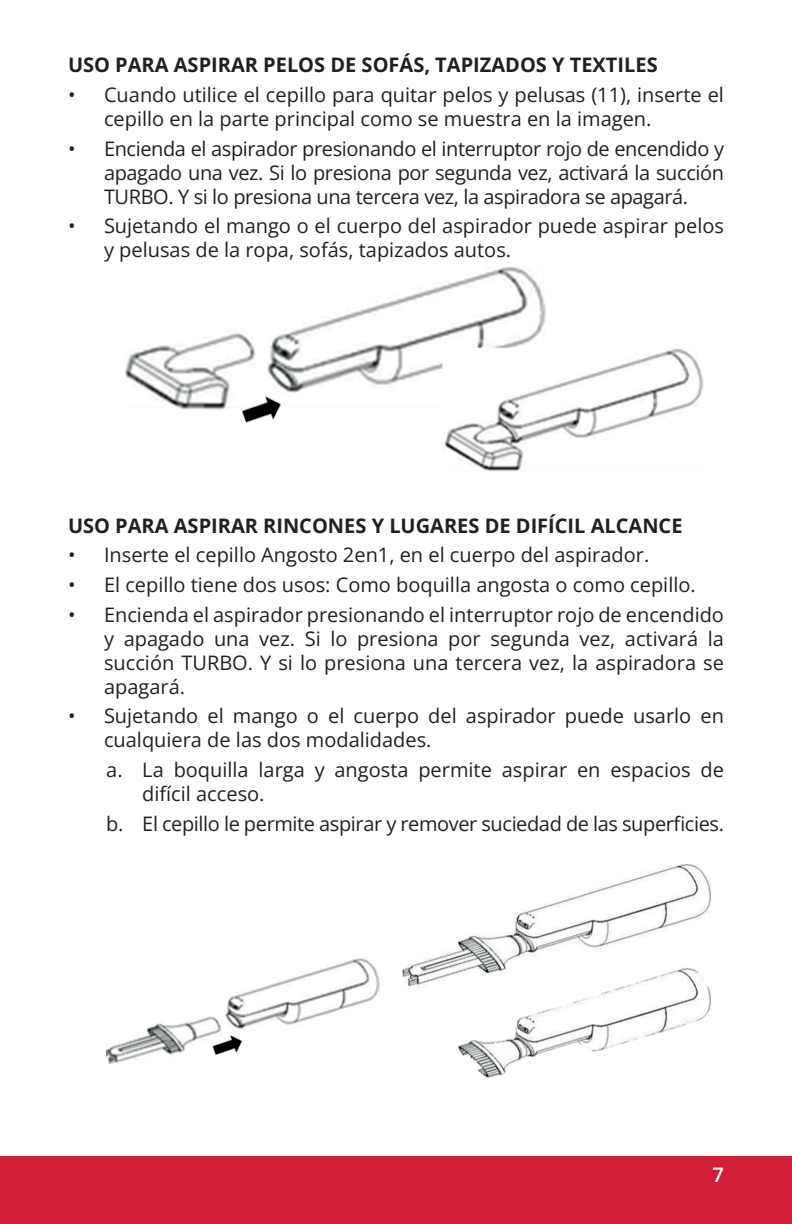
<style>
.page{position:relative;width:792px;height:1224px;background:#fff}
.page>*{position:absolute;margin:0;border:0;box-sizing:border-box;transform-origin:0 0}
.t1{font:20px/24px "Open Sans";color:#231f20}
.t2{font:700 20px "Open Sans";color:#231f20}
.t3{font:20px "Open Sans";letter-spacing:-.02em;color:#231f20}
.t4{font:600 20px "Open Sans";color:#fff}
</style>
<div class="page">
<div style="left:0;top:1156px;width:792px;height:68px;background:#d01e39"></div>
<img style="left:125px;top:266px;width:579px;height:205px">
<img style="left:106px;top:865px;width:605px;height:213px">
<p class="t2" style="left:68px;top:51px;width:591px">USO PARA ASPIRAR PELOS DE SOFÁS, TAPIZADOS Y TEXTILES</p>
<p class="t1" style="left:104px;top:82px;width:621px;text-indent:-36px">• Cuando utilice el cepillo para quitar pelos y pelusas (11), inserte el cepillo en la parte principal como se muestra en la imagen.</p>
<p class="t1" style="left:104px;top:136px;width:622px;text-align:justify;text-indent:-36px">• Encienda el aspirador presionando el interruptor rojo de encendido y apagado una vez. Si lo presiona por segunda vez, activará la succión TURBO. Y si lo presiona una tercera vez, la aspiradora se apagará.</p>
<p class="t1" style="left:104px;top:214px;width:621px;text-indent:-36px">• Sujetando el mango o el cuerpo del aspirador puede aspirar pelos y pelusas de la ropa, sofás, tapizados autos.</p>
<p class="t2" style="left:68px;top:511px;width:616px">USO PARA ASPIRAR RINCONES Y LUGARES DE DIFÍCIL ALCANCE</p>
<p class="t1" style="left:68px;top:543px;width:583px">• Inserte el cepillo Angosto 2en1, en el cuerpo del aspirador.</p>
<p class="t1" style="left:68px;top:572px;width:629px">• El cepillo tiene dos usos: Como boquilla angosta o como cepillo.</p>
<p class="t1" style="left:104px;top:602px;width:621px;text-align:justify;text-indent:-36px">• Encienda el aspirador presionando el interruptor rojo de encendido y apagado una vez. Si lo presiona por segunda vez, activará la succión TURBO. Y si lo presiona una tercera vez, la aspiradora se apagará.</p>
<p class="t1" style="left:104px;top:704px;width:621px;text-indent:-36px">• Sujetando el mango o el cuerpo del aspirador puede usarlo en cualquiera de las dos modalidades.</p>
<p class="t1" style="left:142px;top:757px;width:583px;text-indent:-36px">a. La boquilla larga y angosta permite aspirar en espacios de difícil acceso.</p>
<p class="t3" style="left:106px;top:810px;width:619px">b. El cepillo le permite aspirar y remover suciedad de las superficies.</p>
<p class="t4" style="left:713px;top:1161px;width:13px">7</p>
</div>
